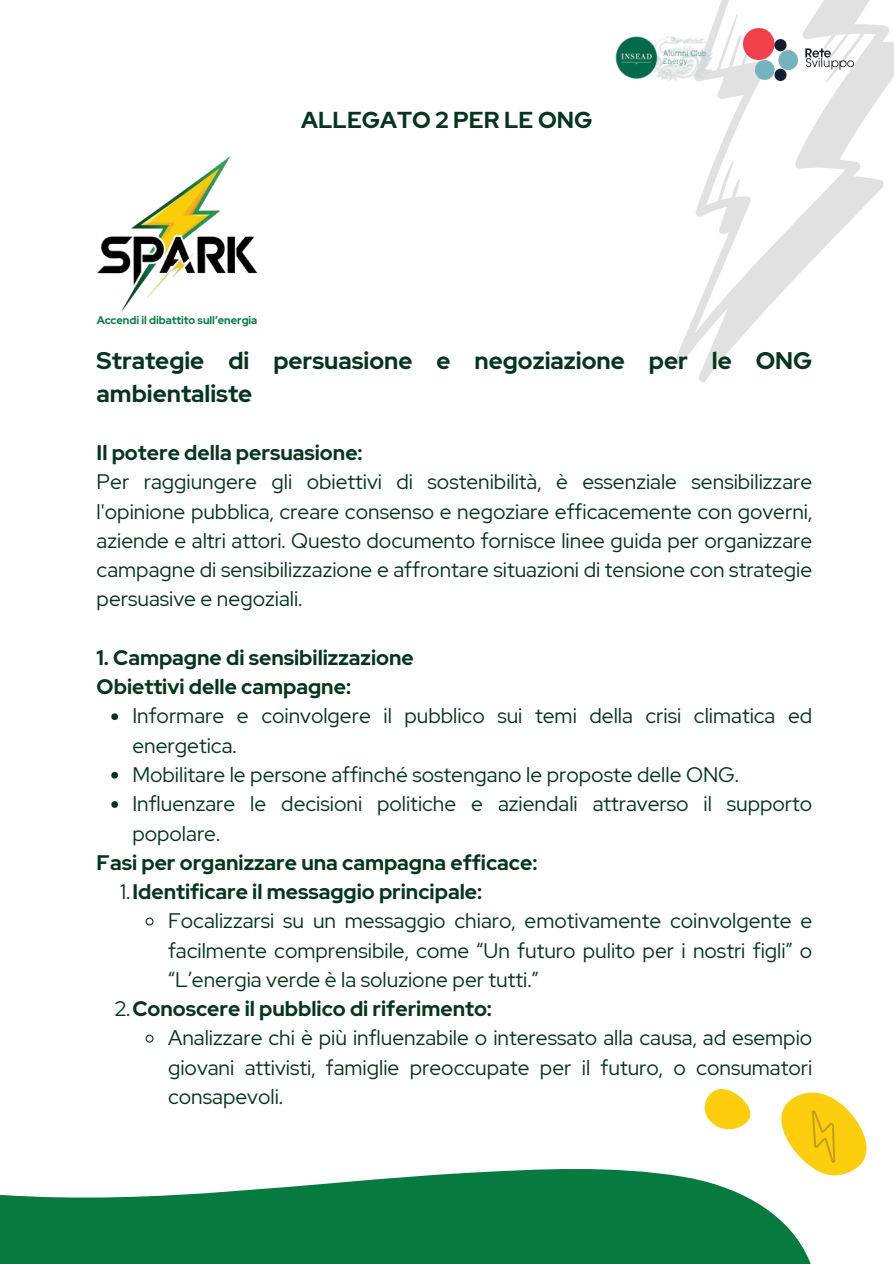
<style>
.page{position:relative;width:894px;height:1264px;background:#fff}
.page>*{position:absolute;margin:0;border:0;box-sizing:border-box;transform-origin:0 0}
.t1{font:700 24px/32.7px "Red Hat Display";color:#05361d}
.t2{font:700 23.1px "Red Hat Display";color:#05361d}
.t3{font:21px/29.2px "Red Hat Display";color:#05361d}
.t4{font:700 21px/29.2px "Red Hat Display";color:#05361d}
.t5{font:700 11.1px "Red Hat Display";color:#077b3f}
.s1{font-weight:700}
.s2{font-weight:400}
</style>
<div class="page">
<svg style="left:675px;top:0;width:218px;height:382px"></svg>
<img style="left:97px;top:156px;width:161px;height:156px">
<svg style="left:0;top:1169px;width:834px;height:94px;fill:#077b3f"></svg>
<svg style="left:704px;top:1089px;width:47px;height:41px"></svg>
<svg style="left:111px;top:713px;width:7px;height:7px"></svg>
<svg style="left:111px;top:771px;width:7px;height:7px"></svg>
<svg style="left:111px;top:801px;width:7px;height:6px"></svg>
<svg style="left:145px;top:917px;width:9px;height:9px"></svg>
<svg style="left:145px;top:1034px;width:9px;height:9px"></svg>
<svg style="left:774px;top:1092px;width:93px;height:83px"></svg>
<img style="left:743px;top:29px;width:110px;height:52px">
<img style="left:615px;top:29px;width:122px;height:61px">
<h3 class="t2" style="left:301px;top:104px;width:292px">ALLEGATO 2 PER LE ONG</h3>
<p class="t5" style="left:97px;top:312px;width:162px">Accendi il dibattito sull’energia</p>
<p class="t1" style="left:97px;top:344px;width:717px">Strategie di persuasione e negoziazione per le ONG ambientaliste</p>
<p class="t3" style="left:97px;top:438px;width:717px"><span class="s1">Il potere della persuasione:<br></span>Per raggiungere gli obiettivi di sostenibilità, è essenziale sensibilizzare l'opinione pubblica, creare consenso e negoziare efficacemente con governi, aziende e altri attori. Questo documento fornisce linee guida per organizzare campagne di sensibilizzazione e affrontare situazioni di tensione con strategie persuasive e negoziali.</p>
<p class="t4" style="left:97px;top:642px;width:318px">1. Campagne di sensibilizzazione<br>Obiettivi delle campagne:</p>
<h1 class="t3" style="left:132px;top:701px;width:681px">Informare e coinvolgere il pubblico sui temi della crisi climatica ed energetica.</h1>
<p class="t3" style="left:132px;top:759px;width:608px">Mobilitare le persone affinché sostengano le proposte delle ONG.</p>
<p class="t3" style="left:132px;top:789px;width:681px">Influenzare le decisioni politiche e aziendali attraverso il supporto popolare.</p>
<h2 class="t4" style="left:97px;top:847px;width:442px">Fasi per organizzare una campagna efficace:</h2>
<h4 class="t4" style="left:120px;top:876px;width:363px"><span class="s2">1.</span>Identificare il messaggio principale:</h4>
<h3 class="t3" style="left:168px;top:906px;width:645px;text-align:justify">Focalizzarsi su un messaggio chiaro, emotivamente coinvolgente e facilmente comprensibile, come “Un futuro pulito per i nostri figli” o “L’energia verde è la soluzione per tutti.”</h3>
<p class="t4" style="left:115px;top:993px;width:379px"><span class="s2">2.</span>Conoscere il pubblico di riferimento:</p>
<p class="t3" style="left:168px;top:1023px;width:645px;text-align:justify">Analizzare chi è più influenzabile o interessato alla causa, ad esempio giovani attivisti, famiglie preoccupate per il futuro, o consumatori consapevoli.</p>
</div>
